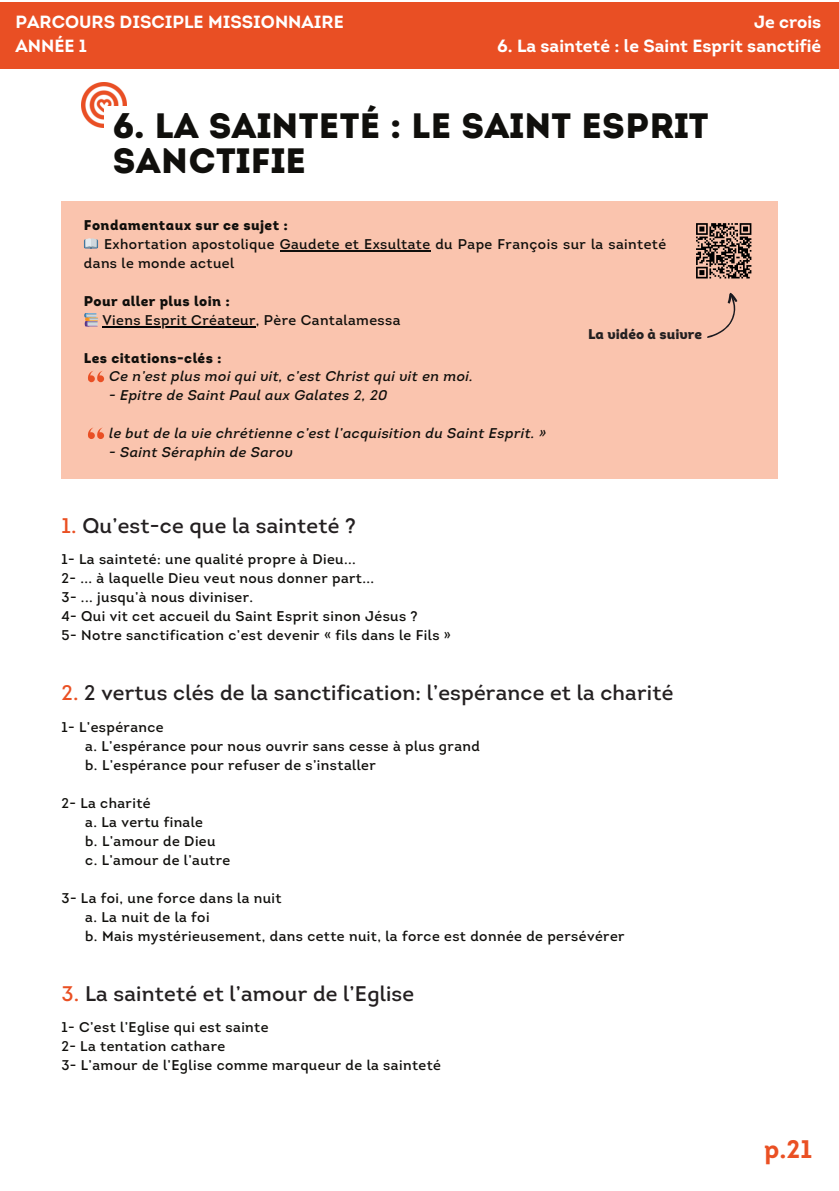
<style>
.page{position:relative;width:839px;height:1191px;background:#fff}
.page>*{position:absolute;margin:0;border:0;box-sizing:border-box;transform-origin:0 0}
.t1{font:35.2px/34.8px "Intro";color:#100f0c}
.t2{font:700 25.4px "Intro";color:#ea5023}
.t3{font:21.2px "Intro";letter-spacing:.01em;color:#242021}
.t4{font:700 17.6px/24.4px "Intro";color:#fff}
.t5{font:14px/19px "Intro";letter-spacing:.03em;color:#100f0c}
.t6{font:italic 14px "Intro";letter-spacing:.03em;color:#100f0c}
.t7{font:14px "Intro Black Alt";letter-spacing:.03em;color:#100f0c}
.t8{font:14px "Intro Black Alt";color:#242021}
.s1{color:#ea5023}
</style>
<div class="page">
<div style="left:61px;top:202px;width:716px;height:277px;background:#fac4ae"></div>
<img style="left:82px;top:83px;width:45px;height:45px">
<div style="left:104px;top:106px;width:252px;height:43px;background:#fff"></div>
<div style="left:0;top:2px;width:838px;height:67px;background:#e94f24"></div>
<svg style="left:88px;top:371px;width:16px;height:11px"></svg>
<hr style="left:280px;top:250px;width:150px;height:1px;background:#100f0c">
<hr style="left:102px;top:326px;width:154px;height:1px;background:#030406">
<svg style="left:696px;top:223px;width:56px;height:56px"></svg>
<svg style="left:707px;top:293px;width:30px;height:45px"></svg>
<svg style="left:88px;top:428px;width:16px;height:11px"></svg>
<p class="t4" style="left:16px;top:9px;width:330px">PARCOURS DISCIPLE MISSIONNAIRE<br>ANNÉE 1</p>
<p class="t4" style="left:754px;top:9px;width:69px">Je crois</p>
<p class="t4" style="left:497px;top:34px;width:325px">6. La sainteté : le Saint Esprit sanctifié</p>
<h1 class="t1" style="left:113px;top:109px;width:597px">6. LA SAINTETÉ : LE SAINT ESPRIT<br>SANCTIFIE</h1>
<p class="t7" style="left:84px;top:216px;width:205px">Fondamentaux sur ce sujet :</p>
<p class="t5" style="left:84px;top:235px;width:583px;text-indent:20px">Exhortation apostolique Gaudete et Exsultate du Pape François sur la sainteté dans le monde actuel</p>
<p class="t7" style="left:84px;top:292px;width:147px">Pour aller plus loin :</p>
<p class="t5" style="left:102px;top:311px;width:299px">Viens Esprit Créateur, Père Cantalamessa</p>
<p class="t7" style="left:84px;top:349px;width:139px">Les citations-clés :</p>
<p class="t6" style="left:109px;top:367px;width:365px">Ce n’est plus moi qui vit, c’est Christ qui vit en moi.</p>
<p class="t6" style="left:109px;top:386px;width:280px">- Epitre de Saint Paul aux Galates 2, 20</p>
<p class="t6" style="left:109px;top:424px;width:438px">le but de la vie chrétienne c’est l’acquisition du Saint Esprit. »</p>
<p class="t6" style="left:109px;top:443px;width:185px">- Saint Séraphin de Sarov</p>
<p class="t8" style="left:588px;top:325px;width:115px">La vidéo à suivre</p>
<h3 class="t3" style="left:61px;top:512px;width:296px"><span class="s1">1.</span> Qu’est-ce que la sainteté ?</h3>
<p class="t5" style="left:61px;top:550px;width:391px">1- La sainteté: une qualité propre à Dieu...<br>2- ... à laquelle Dieu veut nous donner part...<br>3- ... jusqu’à nous diviniser.<br>4- Qui vit cet accueil du Saint Esprit sinon Jésus ?<br>5- Notre sanctification c’est devenir « fils dans le Fils »</p>
<h3 class="t3" style="left:61px;top:680px;width:613px"><span class="s1">2.</span> 2 vertus clés de la sanctification: l’espérance et la charité</h3>
<p class="t5" style="left:85px;top:717px;width:396px;text-indent:-24px">1- L’espérance<br>a. L’espérance pour nous ouvrir sans cesse à plus grand b. L’espérance pour refuser de s’installer</p>
<p class="t5" style="left:85px;top:793px;width:147px;text-indent:-24px">2- La charité<br>a. La vertu finale<br>b. L’amour de Dieu c. L’amour de l’autre</p>
<p class="t5" style="left:85px;top:889px;width:541px;text-indent:-24px">3- La foi, une force dans la nuit<br>a. La nuit de la foi<br>b. Mais mystérieusement, dans cette nuit, la force est donnée de persévérer</p>
<h3 class="t3" style="left:61px;top:980px;width:354px"><span class="s1">3.</span> La sainteté et l’amour de l’Eglise</h3>
<p class="t5" style="left:61px;top:1018px;width:381px">1- C’est l’Eglise qui est sainte<br>2- La tentation cathare<br>3- L’amour de l’Eglise comme marqueur de la sainteté</p>
<h2 class="t2" style="left:764px;top:1132px;width:49px">p.21</h2>
</div>
